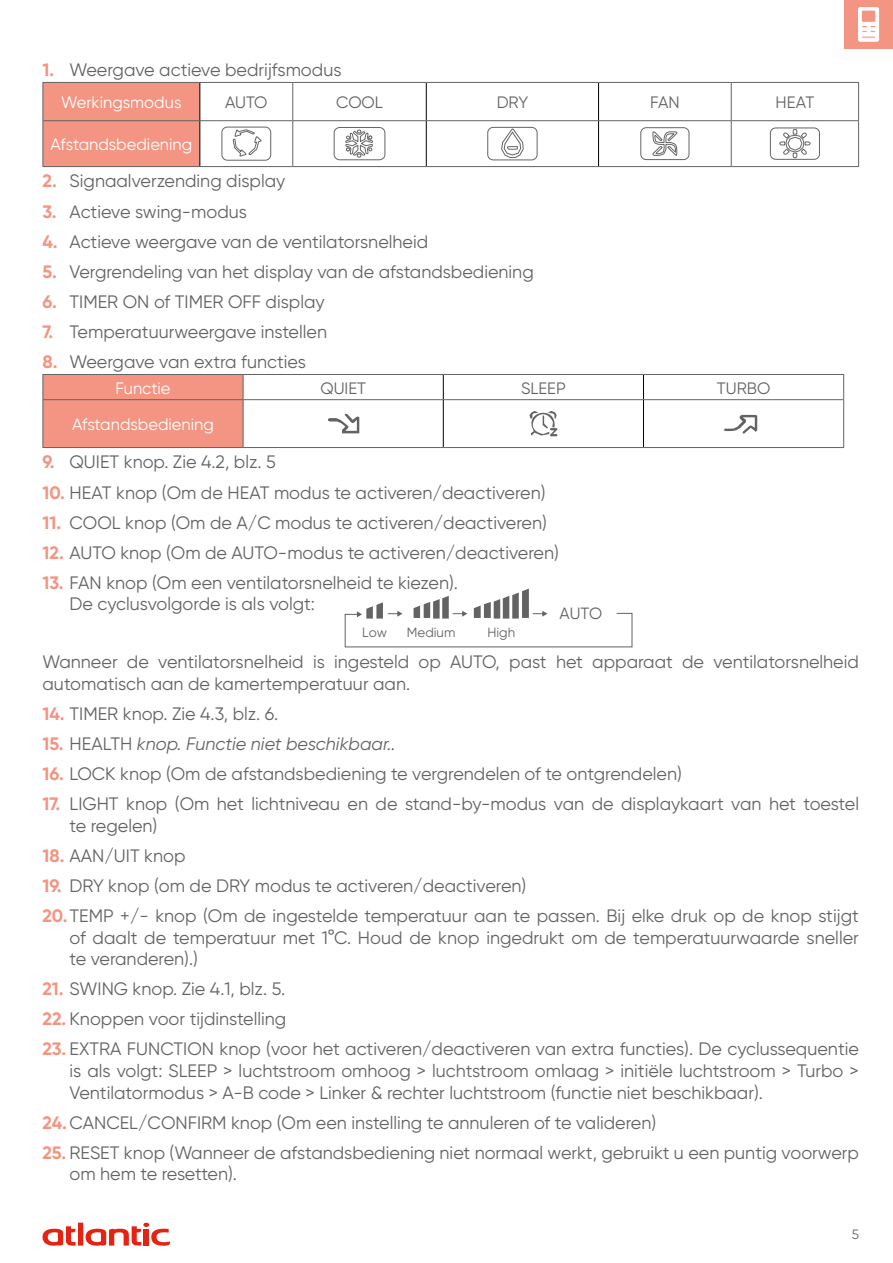
<style>
.page{position:relative;width:893px;height:1263px;background:#fff}
.page>*{position:absolute;margin:0;border:0;box-sizing:border-box;transform-origin:0 0}
.t1{font:18px/21.6px "Gilroy";color:#646363}
.t2{font:italic 18px "Gilroy";color:#646363}
.t3{font:16.5px "Gilroy";color:#fff}
.t4{font:16.5px "Gilroy";color:#646363}
.t5{font:16.35px "Gilroy";color:#646363}
.t6{font:13.5px "Gilroy";color:#646363}
.t7{font:13.35px "Gilroy";color:#646363}
.s1{font-weight:700;color:#f39582}
.s2{font-weight:700;font-style:normal;color:#f39582}
.s3{font-style:normal}
</style>
<div class="page">
<div style="left:844px;top:0;width:49px;height:49px;background:#f39582"></div>
<svg style="left:858px;top:7px;width:21px;height:35px"></svg>
<svg style="left:43px;top:1222px;width:127px;height:24px"></svg>
<div style="left:44px;top:83px;width:155px;height:83px;background:#f39582"></div>
<hr style="left:43px;top:82px;width:157px;height:1px;background:#646363">
<hr style="left:43px;top:83px;width:1px;height:37px;background:#646363">
<hr style="left:200px;top:82px;width:93px;height:1px;background:#646363">
<hr style="left:293px;top:82px;width:133px;height:1px;background:#646363">
<hr style="left:426px;top:82px;width:173px;height:1px;background:#646363">
<hr style="left:599px;top:82px;width:132px;height:1px;background:#646363">
<hr style="left:731px;top:82px;width:128px;height:1px;background:#646363">
<hr style="left:731px;top:83px;width:1px;height:37px;background:#646363">
<hr style="left:858px;top:83px;width:1px;height:37px;background:#646363">
<hr style="left:43px;top:120px;width:157px;height:1px;background:#646363">
<hr style="left:43px;top:121px;width:1px;height:45px;background:#646363">
<hr style="left:200px;top:120px;width:93px;height:1px;background:#646363">
<hr style="left:293px;top:120px;width:133px;height:1px;background:#646363">
<hr style="left:426px;top:120px;width:173px;height:1px;background:#646363">
<hr style="left:599px;top:120px;width:132px;height:1px;background:#646363">
<hr style="left:731px;top:120px;width:128px;height:1px;background:#646363">
<hr style="left:731px;top:121px;width:1px;height:45px;background:#646363">
<hr style="left:858px;top:121px;width:1px;height:45px;background:#646363">
<hr style="left:43px;top:166px;width:157px;height:1px;background:#646363">
<hr style="left:200px;top:166px;width:93px;height:1px;background:#646363">
<hr style="left:293px;top:166px;width:133px;height:1px;background:#646363">
<hr style="left:426px;top:166px;width:173px;height:1px;background:#646363">
<hr style="left:599px;top:166px;width:132px;height:1px;background:#646363">
<hr style="left:731px;top:166px;width:128px;height:1px;background:#646363">
<hr style="left:199px;top:83px;width:1px;height:37px;background:#000">
<hr style="left:426px;top:83px;width:1px;height:37px;background:#000">
<hr style="left:598px;top:83px;width:1px;height:37px;background:#000">
<hr style="left:199px;top:121px;width:1px;height:45px;background:#000">
<hr style="left:426px;top:121px;width:1px;height:45px;background:#000">
<hr style="left:598px;top:121px;width:1px;height:45px;background:#000">
<hr style="left:292px;top:83px;width:1px;height:37px;background:#646363">
<hr style="left:292px;top:121px;width:1px;height:45px;background:#646363">
<div style="left:222px;top:127px;width:49px;height:34px;border:1px solid #656565;border-radius:5px"></div>
<svg style="left:232px;top:129px;width:30px;height:28px"></svg>
<div style="left:334px;top:127px;width:51px;height:33px;border:1px solid #656565;border-radius:5px"></div>
<svg style="left:345px;top:130px;width:28px;height:28px"></svg>
<div style="left:487px;top:127px;width:50px;height:33px;border:1px solid #656565;border-radius:5px"></div>
<svg style="left:501px;top:128px;width:23px;height:30px"></svg>
<div style="left:640px;top:127px;width:49px;height:33px;border:1px solid #656565;border-radius:5px"></div>
<svg style="left:653px;top:131px;width:24px;height:25px"></svg>
<div style="left:770px;top:128px;width:50px;height:32px;border:1px solid #656565;border-radius:5px"></div>
<svg style="left:779px;top:129px;width:32px;height:29px"></svg>
<hr style="left:243px;top:374px;width:200px;height:1px;background:#646363">
<div style="left:43px;top:374px;width:201px;height:73px;background:#f39582"></div>
<hr style="left:443px;top:374px;width:200px;height:1px;background:#646363">
<hr style="left:643px;top:374px;width:201px;height:1px;background:#646363">
<svg style="left:843px;top:375px;width:1px;height:24px"></svg>
<hr style="left:43px;top:399px;width:200px;height:1px;background:#646363">
<hr style="left:43px;top:400px;width:1px;height:47px;background:#646363">
<hr style="left:243px;top:399px;width:200px;height:1px;background:#646363">
<hr style="left:243px;top:400px;width:1px;height:47px;background:#646363">
<hr style="left:443px;top:399px;width:200px;height:1px;background:#646363">
<hr style="left:643px;top:399px;width:201px;height:1px;background:#646363">
<hr style="left:843px;top:400px;width:1px;height:47px;background:#646363">
<hr style="left:43px;top:447px;width:200px;height:1px;background:#646363">
<hr style="left:243px;top:447px;width:200px;height:1px;background:#646363">
<hr style="left:443px;top:447px;width:200px;height:1px;background:#646363">
<hr style="left:643px;top:447px;width:201px;height:1px;background:#646363">
<svg style="left:443px;top:375px;width:1px;height:24px"></svg>
<svg style="left:643px;top:375px;width:1px;height:24px"></svg>
<hr style="left:443px;top:400px;width:1px;height:47px;background:#000">
<hr style="left:643px;top:400px;width:1px;height:47px;background:#000">
<svg style="left:328px;top:414px;width:31px;height:19px"></svg>
<svg style="left:519px;top:400px;width:38px;height:36px"></svg>
<svg style="left:724px;top:415px;width:33px;height:18px"></svg>
<svg style="left:345px;top:589px;width:288px;height:58px"></svg>
<p class="t1" style="left:43px;top:59px;width:301px"><span class="s1">1.</span> Weergave actieve bedrijfsmodus</p>
<p class="t3" style="left:61px;top:92px;width:122px">Werkingsmodus</p>
<p class="t4" style="left:225px;top:92px;width:44px">AUTO</p>
<p class="t4" style="left:336px;top:92px;width:48px">COOL</p>
<p class="t4" style="left:497px;top:92px;width:33px">DRY</p>
<p class="t4" style="left:650px;top:92px;width:31px">FAN</p>
<p class="t4" style="left:776px;top:92px;width:40px">HEAT</p>
<p class="t3" style="left:51px;top:134px;width:143px">Afstandsbediening</p>
<p class="t1" style="left:43px;top:170px;width:244px"><span class="s1">2.</span> Signaalverzending display</p>
<p class="t1" style="left:43px;top:200px;width:206px"><span class="s1">3.</span> Actieve swing-modus</p>
<p class="t1" style="left:43px;top:230px;width:387px"><span class="s1">4.</span> Actieve weergave van de ventilatorsnelheid</p>
<p class="t1" style="left:43px;top:260px;width:493px"><span class="s1">5.</span> Vergrendeling van het display van de afstandsbediening</p>
<p class="t1" style="left:43px;top:291px;width:284px"><span class="s1">6.</span> TIMER ON of TIMER OFF display</p>
<p class="t1" style="left:43px;top:321px;width:286px"><span class="s1">7.</span> Temperatuurweergave instellen</p>
<p class="t1" style="left:43px;top:351px;width:265px"><span class="s1">8.</span> Weergave van extra functies</p>
<p class="t3" style="left:115px;top:378px;width:57px">Functie</p>
<p class="t4" style="left:320px;top:378px;width:47px">QUIET</p>
<p class="t4" style="left:521px;top:378px;width:46px">SLEEP</p>
<p class="t4" style="left:717px;top:378px;width:55px">TURBO</p>
<p class="t3" style="left:72px;top:414px;width:143px">Afstandsbediening</p>
<p class="t1" style="left:43px;top:451px;width:235px"><span class="s1">9.</span> QUIET knop. Zie 4.2, blz. 5</p>
<p class="t1" style="left:43px;top:481px;width:505px"><span class="s1">10.</span> HEAT knop (Om de HEAT modus te activeren/deactiveren)</p>
<p class="t1" style="left:43px;top:511px;width:506px"><span class="s1">11.</span> COOL knop (Om de A/C modus te activeren/deactiveren)</p>
<p class="t1" style="left:43px;top:541px;width:518px"><span class="s1">12.</span> AUTO knop (Om de AUTO-modus te activeren/deactiveren)</p>
<p class="t1" style="left:70px;top:571px;width:390px;text-indent:-27px"><span class="s1">13.</span> FAN knop (Om een ventilatorsnelheid te kiezen).<br>De cyclusvolgorde is als volgt:</p>
<p class="t5" style="left:559px;top:603px;width:44px">AUTO</p>
<p class="t7" style="left:362px;top:624px;width:26px">Low</p>
<p class="t7" style="left:407px;top:624px;width:50px">Medium</p>
<p class="t7" style="left:487px;top:624px;width:29px">High</p>
<p class="t1" style="left:43px;top:651px;width:818px">Wanneer de ventilatorsnelheid is ingesteld op AUTO, past het apparaat de ventilatorsnelheid automatisch aan de kamertemperatuur aan.</p>
<p class="t1" style="left:43px;top:702px;width:237px"><span class="s1">14.</span> TIMER knop. Zie 4.3, blz. 6.</p>
<p class="t2" style="left:43px;top:732px;width:355px"><span class="s2">15.</span> <span class="s3">HEALTH</span> knop. Functie niet beschikbaar..</p>
<p class="t1" style="left:43px;top:763px;width:641px"><span class="s1">16.</span> LOCK knop (Om de afstandsbediening te vergrendelen of te ontgrendelen)</p>
<p class="t1" style="left:70px;top:793px;width:791px;text-indent:-27px"><span class="s1">17.</span> LIGHT knop (Om het lichtniveau en de stand-by-modus van de displaykaart van het toestel te regelen)</p>
<p class="t1" style="left:43px;top:844px;width:144px"><span class="s1">18.</span> AAN/UIT knop</p>
<p class="t1" style="left:43px;top:870px;width:818px;line-height:30.2px"><span class="s1">19.</span> DRY knop (om de DRY modus te activeren/deactiveren)<br><span class="s1">20.</span>TEMP +/- knop (Om de ingestelde temperatuur aan te passen. Bij elke druk op de knop stijgt</p>
<p class="t1" style="left:70px;top:926px;width:791px">of daalt de temperatuur met 1°C. Houd de knop ingedrukt om de temperatuurwaarde sneller te veranderen).)</p>
<p class="t1" style="left:43px;top:978px;width:244px"><span class="s1">21.</span> SWING knop. Zie 4.1, blz. 5.</p>
<p class="t1" style="left:43px;top:1008px;width:245px"><span class="s1">22.</span> Knoppen voor tijdinstelling</p>
<p class="t1" style="left:70px;top:1038px;width:791px;text-align:justify;text-indent:-27px"><span class="s1">23.</span> EXTRA FUNCTION knop (voor het activeren/deactiveren van extra functies). De cyclussequentie is als volgt: SLEEP &gt; luchtstroom omhoog &gt; luchtstroom omlaag &gt; initiële luchtstroom &gt; Turbo &gt; Ventilatormodus &gt; A-B code &gt; Linker &amp; rechter luchtstroom (functie niet beschikbaar).</p>
<p class="t1" style="left:43px;top:1111px;width:615px"><span class="s1">24.</span>CANCEL/CONFIRM knop (Om een instelling te annuleren of te valideren)</p>
<p class="t1" style="left:70px;top:1141px;width:791px;text-indent:-27px"><span class="s1">25.</span> RESET knop (Wanneer de afstandsbediening niet normaal werkt, gebruikt u een puntig voorwerp om hem te resetten).</p>
<p class="t6" style="left:852px;top:1225px;width:9px">5</p>
</div>
